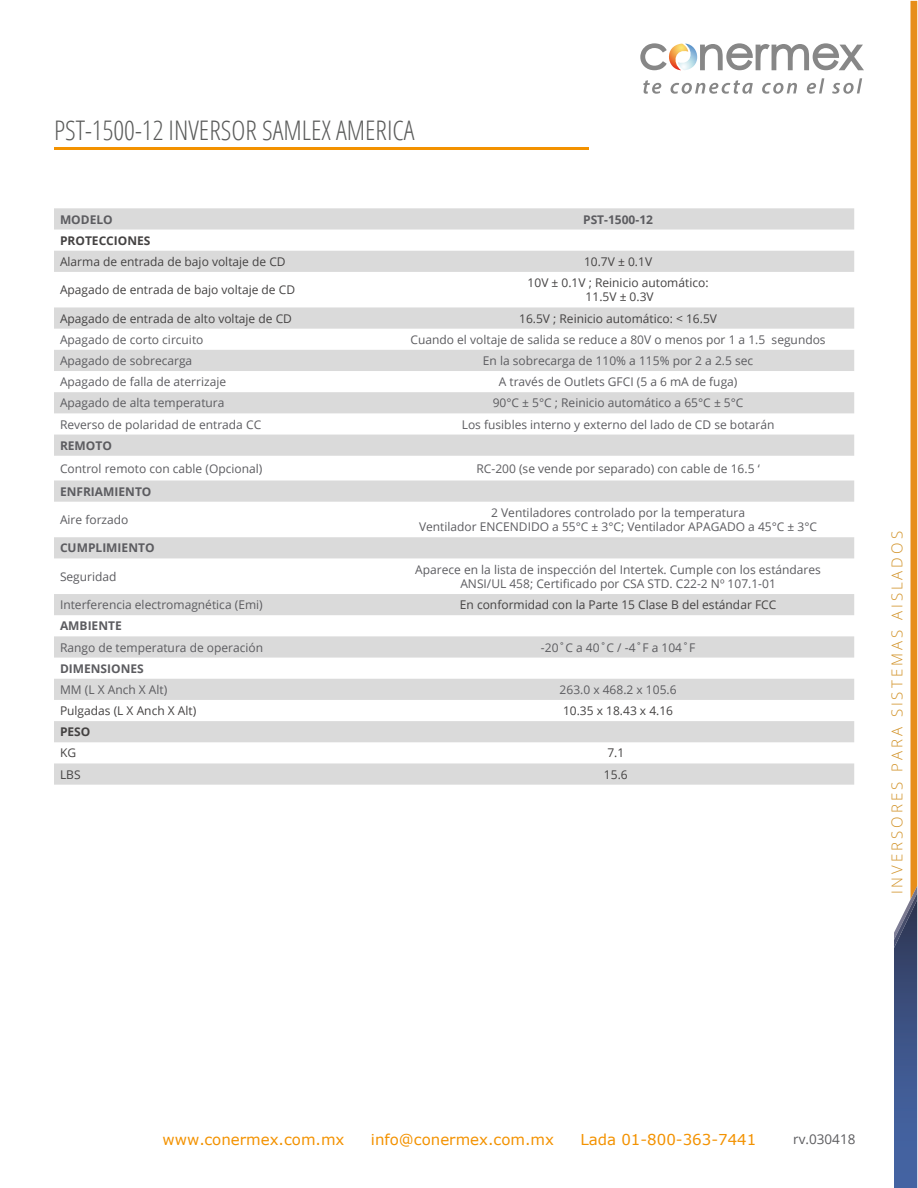
<style>
.page{position:relative;width:918px;height:1188px;background:#fff}
.page>*{position:absolute;margin:0;border:0;box-sizing:border-box;transform-origin:0 0}
.t1{font:300 condensed 27px "Open Sans";color:#5a5b5a}
.t2{font:15px "Verdana";color:#f39200}
.t3{font:300 15px "Open Sans";letter-spacing:.2em;color:#d29329}
.t4{font:13.5px "Open Sans";color:#5c5c5f}
.t5{font:12px/14.4px "Open Sans";color:#5c5c60;text-align:center}
.t6{font:12px/14.4px "Open Sans";color:#444242;text-align:center}
.t7{font:700 12px "Open Sans";color:#5c5c60}
.t8{font:12px "Open Sans";color:#5c5c5f}
.t9{font:700 12px "Open Sans";color:#444242}
</style>
<div class="page">
<svg style="left:910px;top:1px;width:7px;height:892px"></svg>
<img style="left:910px;top:893px;width:7px;height:7px">
<img style="left:894px;top:900px;width:23px;height:288px">
<svg style="left:640px;top:43px;width:224px;height:27px"></svg>
<svg style="left:643px;top:80px;width:18px;height:14px"></svg>
<svg style="left:671px;top:80px;width:82px;height:14px"></svg>
<svg style="left:762px;top:83px;width:35px;height:11px"></svg>
<svg style="left:807px;top:78px;width:17px;height:16px"></svg>
<svg style="left:832px;top:78px;width:30px;height:16px"></svg>
<hr style="left:54px;top:148px;width:534px;height:2px;background:#f39200">
<svg style="left:54px;top:208px;width:800px;height:577px"></svg>
<h1 class="t1" style="left:54px;top:112px;width:362px">PST-1500-12 INVERSOR SAMLEX AMERICA</h1>
<p class="t7" style="left:60px;top:211px;width:54px">MODELO</p>
<p class="t7" style="left:583px;top:211px;width:71px">PST-1500-12</p>
<p class="t9" style="left:60px;top:232px;width:92px">PROTECCIONES</p>
<p class="t6" style="left:60px;top:254px;width:227px">Alarma de entrada de bajo voltaje de CD</p>
<p class="t6" style="left:584px;top:254px;width:70px">10.7V ± 0.1V</p>
<p class="t6" style="left:60px;top:282px;width:237px">Apagado de entrada de bajo voltaje de CD</p>
<p class="t6" style="left:528px;top:275px;width:182px">10V ± 0.1V ; Reinicio automático:<br>11.5V ± 0.3V</p>
<p class="t6" style="left:60px;top:311px;width:233px">Apagado de entrada de alto voltaje de CD</p>
<p class="t6" style="left:519px;top:311px;width:199px">16.5V ; Reinicio automático: &lt; 16.5V</p>
<p class="t5" style="left:60px;top:332px;width:145px">Apagado de corto circuito</p>
<p class="t5" style="left:411px;top:332px;width:417px">Cuando el voltaje de salida se reduce a 80V o menos por 1 a 1.5 segundos</p>
<p class="t5" style="left:60px;top:353px;width:134px">Apagado de sobrecarga</p>
<p class="t5" style="left:483px;top:353px;width:272px">En la sobrecarga de 110% a 115% por 2 a 2.5 sec</p>
<p class="t5" style="left:60px;top:374px;width:168px">Apagado de falla de aterrizaje</p>
<p class="t5" style="left:499px;top:374px;width:240px">A través de Outlets GFCI (5 a 6 mA de fuga)</p>
<p class="t5" style="left:60px;top:396px;width:166px">Apagado de alta temperatura</p>
<p class="t5" style="left:493px;top:396px;width:252px">90°C ± 5°C ; Reinicio automático a 65°C ± 5°C</p>
<p class="t5" style="left:60px;top:417px;width:203px">Reverso de polaridad de entrada CC</p>
<p class="t5" style="left:462px;top:417px;width:314px">Los fusibles interno y externo del lado de CD se botarán</p>
<p class="t7" style="left:60px;top:437px;width:54px">REMOTO</p>
<p class="t5" style="left:60px;top:461px;width:204px">Control remoto con cable (Opcional)</p>
<p class="t8" style="left:477px;top:460px;width:285px">RC-200 (se vende por separado) con cable de 16.5 ‘</p>
<p class="t7" style="left:60px;top:483px;width:93px">ENFRIAMIENTO</p>
<p class="t5" style="left:60px;top:512px;width:70px">Aire forzado</p>
<p class="t5" style="left:419px;top:505px;width:400px">2 Ventiladores controlado por la temperatura<br>Ventilador ENCENDIDO a 55°C ± 3°C; Ventilador APAGADO a 45°C ± 3°C</p>
<p class="t7" style="left:60px;top:540px;width:96px">CUMPLIMIENTO</p>
<p class="t5" style="left:60px;top:569px;width:58px">Seguridad</p>
<p class="t5" style="left:415px;top:562px;width:407px">Aparece en la lista de inspección del Intertek. Cumple con los estándares<br>ANSI/UL 458; Certificado por CSA STD. C22-2 Nº 107.1-01</p>
<p class="t5" style="left:60px;top:597px;width:204px">Interferencia electromagnética (Emi)</p>
<p class="t6" style="left:460px;top:597px;width:318px">En conformidad con la Parte 15 Clase B del estándar FCC</p>
<p class="t7" style="left:60px;top:618px;width:63px">AMBIENTE</p>
<p class="t5" style="left:60px;top:640px;width:205px">Rango de temperatura de operación</p>
<p class="t5" style="left:541px;top:640px;width:156px">-20˚C a 40˚C / -4˚F a 104˚F</p>
<p class="t7" style="left:60px;top:660px;width:85px">DIMENSIONES</p>
<p class="t5" style="left:60px;top:682px;width:109px">MM (L X Anch X Alt)</p>
<p class="t5" style="left:560px;top:682px;width:119px">263.0 x 468.2 x 105.6</p>
<p class="t6" style="left:60px;top:703px;width:138px">Pulgadas (L X Anch X Alt)</p>
<p class="t6" style="left:563px;top:703px;width:112px">10.35 x 18.43 x 4.16</p>
<p class="t9" style="left:60px;top:723px;width:32px">PESO</p>
<p class="t6" style="left:60px;top:746px;width:18px">KG</p>
<p class="t6" style="left:607px;top:746px;width:18px">7.1</p>
<p class="t6" style="left:60px;top:767px;width:22px">LBS</p>
<p class="t6" style="left:604px;top:767px;width:25px">15.6</p>
<p class="t3" style="left:887px;top:894px;width:365px;rotate:-90deg">INVERSORES PARA SISTEMAS AISLADOS</p>
<p class="t2" style="left:163px;top:1130px;width:183px">www.conermex.com.mx</p>
<p class="t2" style="left:371px;top:1130px;width:185px">info@conermex.com.mx</p>
<p class="t2" style="left:580px;top:1130px;width:177px">Lada 01-800-363-7441</p>
<p class="t4" style="left:793px;top:1130px;width:64px">rv.030418</p>
</div>
